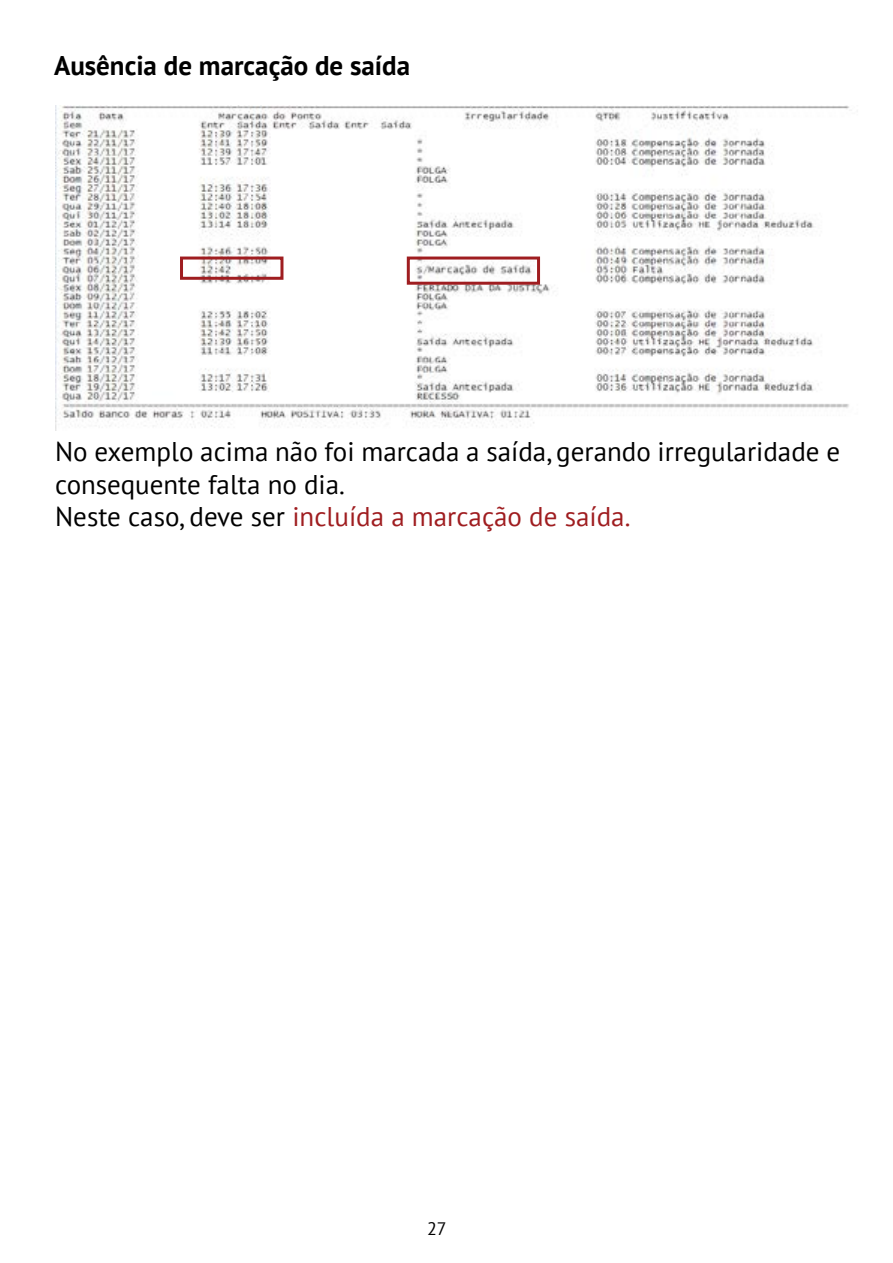
<style>
.page{position:relative;width:893px;height:1263px;background:#fff}
.page>*{position:absolute;margin:0;border:0;box-sizing:border-box;transform-origin:0 0}
.t1{font:27px/32.4px "PT Sans";color:#000}
.t2{font:700 27px "PT Sans";color:#000}
.t3{font:18px "PT Sans";color:#000}
.s1{color:#9f1d20}
</style>
<div class="page">
<img style="left:55px;top:105px;width:794px;height:326px">
<div style="left:180px;top:257px;width:103px;height:23px;border:3px solid #9f1d20"></div>
<div style="left:407px;top:257px;width:133px;height:28px;border:3px solid #9f1d20"></div>
<p class="t2" style="left:54px;top:47px;width:358px">Ausência de marcação de saída</p>
<p class="t1" style="left:55px;top:435px;width:786px">No exemplo acima não foi marcada a saída, gerando irregularidade e consequente falta no dia.<br>Neste caso, deve ser <span class="s1">incluída a marcação de saída.</span></p>
<p class="t3" style="left:427px;top:1217px;width:21px">27</p>
</div>
